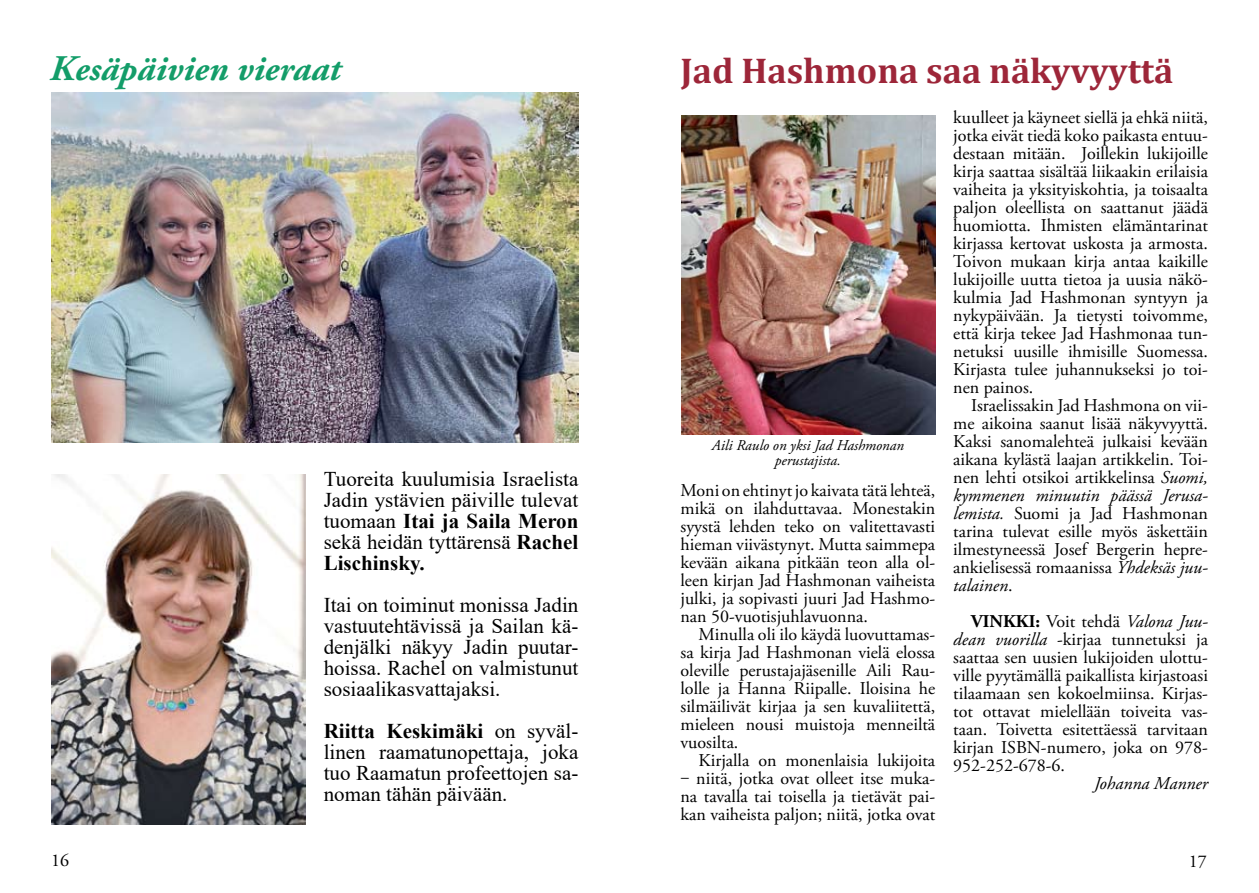
<style>
.page{position:relative;width:1259px;height:893px;background:#fff}
.page>*{position:absolute;margin:0;border:0;box-sizing:border-box;transform-origin:0 0}
.t1{font:700 36px "Cambria";color:#9d2639}
.t2{font:italic 700 36px "Adobe Garamond Pro";color:#139d69}
.t3{font:21px/21px "Times New Roman";color:#000;text-align:justify}
.t4{font:18px/18px "Adobe Garamond Pro";color:#000;text-align:justify}
.t5{font:italic 18px "Adobe Garamond Pro";color:#000}
.t6{font:italic 15px/15px "Adobe Garamond Pro";color:#000;text-align:center}
.s1{font-weight:700}
.s2{font-style:italic}
</style>
<div class="page">
<img style="left:52px;top:92px;width:526px;height:350px">
<img style="left:51px;top:475px;width:255px;height:350px">
<img style="left:681px;top:116px;width:254px;height:318px">
<h1 class="t2" style="left:50px;top:48px;width:292px">Kesäpäivien vieraat</h1>
<h1 class="t1" style="left:680px;top:46px;width:494px">Jad Hashmona saa näkyvyyttä</h1>
<p class="t3" style="left:324px;top:467px;width:256px">Tuoreita kuulumisia Israelista Jadin ystävien päiville tulevat tuomaan <span class="s1">Itai ja Saila Meron </span>sekä heidän tyttärensä <span class="s1">Rachel Lischinsky.</span></p>
<p class="t3" style="left:324px;top:593px;width:256px">Itai on toiminut monissa Jadin vastuutehtävissä ja Sailan kä&shy;denjälki näkyy Jadin puutar&shy;hoissa. Rachel on valmistunut sosiaalikasvattajaksi.</p>
<p class="t3" style="left:324px;top:719px;width:256px"><span class="s1">Riitta Keskimäki</span> on syväl&shy;linen raamatunopettaja, joka tuo Raamatun profeettojen sa&shy;noman tähän päivään.</p>
<p class="t6" style="left:712px;top:438px;width:194px">Aili Raulo on yksi Jad Hashmonan perustajista.</p>
<p class="t4" style="left:680px;top:482px;width:256px">Moni on ehtinyt jo kaivata tätä lehteä, mikä on ilahduttavaa. Monestakin syystä lehden teko on valitettavasti hieman viivästynyt. Mutta saimmepa kevään aikana pitkään teon alla ol&shy;leen kirjan Jad Hashmonan vaiheista julki, ja sopivasti juuri Jad Hashmo&shy;nan 50-vuotisjuhlavuonna.</p>
<p class="t4" style="left:680px;top:626px;width:256px;text-indent:18px">Minulla oli ilo käydä luovuttamas&shy;sa kirja Jad Hashmonan vielä elossa oleville perustajajäsenille Aili Rau&shy;lolle ja Hanna Riipalle. Iloisina he silmäilivät kirjaa ja sen kuvaliitettä, mieleen nousi muistoja menneiltä vuosilta.</p>
<p class="t4" style="left:680px;top:752px;width:256px;text-indent:18px">Kirjalla on monenlaisia lukijoita ‒ niitä, jotka ovat olleet itse muka&shy;na tavalla tai toisella ja tietävät pai&shy;kan vaiheista paljon; niitä, jotka ovat</p>
<p class="t4" style="left:953px;top:108px;width:256px">kuulleet ja käyneet siellä ja ehkä niitä, jotka eivät tiedä koko paikasta entuu&shy;destaan mitään. Joillekin lukijoille kirja saattaa sisältää liikaakin erilaisia vaiheita ja yksityiskohtia, ja toisaalta paljon oleellista on saattanut jäädä huomiotta. Ihmisten elämäntarinat kirjassa kertovat uskosta ja armosta.<br>Toivon mukaan kirja antaa kaikille lukijoille uutta tietoa ja uusia näkö&shy;kulmia Jad Hashmonan syntyyn ja nykypäivään. Ja tietysti toivomme, että kirja tekee Jad Hashmonaa tun&shy;netuksi uusille ihmisille Suomessa.<br>Kirjasta tulee juhannukseksi jo toi&shy;nen painos.</p>
<p class="t4" style="left:953px;top:396px;width:256px;text-indent:18px">Israelissakin Jad Hashmona on vii&shy;me aikoina saanut lisää näkyvyyttä.<br>Kaksi sanomalehteä julkaisi kevään aikana kylästä laajan artikkelin. Toi&shy;nen lehti otsikoi artikkelinsa <span class="s2">Suomi, kymmenen minuutin päässä Jerusa&shy;lemista.</span> Suomi ja Jad Hashmonan tarina tulevat esille myös äskettäin ilmestyneessä Josef Bergerin hepre&shy;ankielisessä romaanissa <span class="s2">Yhdeksäs juu&shy;talainen</span>.</p>
<p class="t4" style="left:953px;top:612px;width:256px;text-indent:18px"><span class="s1">VINKKI:</span> Voit tehdä <span class="s2">Valona Juu&shy;dean vuorilla</span> -kirjaa tunnetuksi ja saattaa sen uusien lukijoiden ulottu&shy;ville pyytämällä paikallista kirjastoasi tilaamaan sen kokoelmiinsa. Kirjas&shy;tot ottavat mielellään toiveita vas&shy;taan. Toivetta esitettäessä tarvitaan kirjan ISBN-numero, joka on 978- 952-252-678-6.</p>
<p class="t5" style="left:1094px;top:772px;width:115px">Johanna Manner</p>
<p class="t4" style="left:51px;top:852px;width:19px">16</p>
<p class="t4" style="left:1188px;top:853px;width:19px">17</p>
</div>
